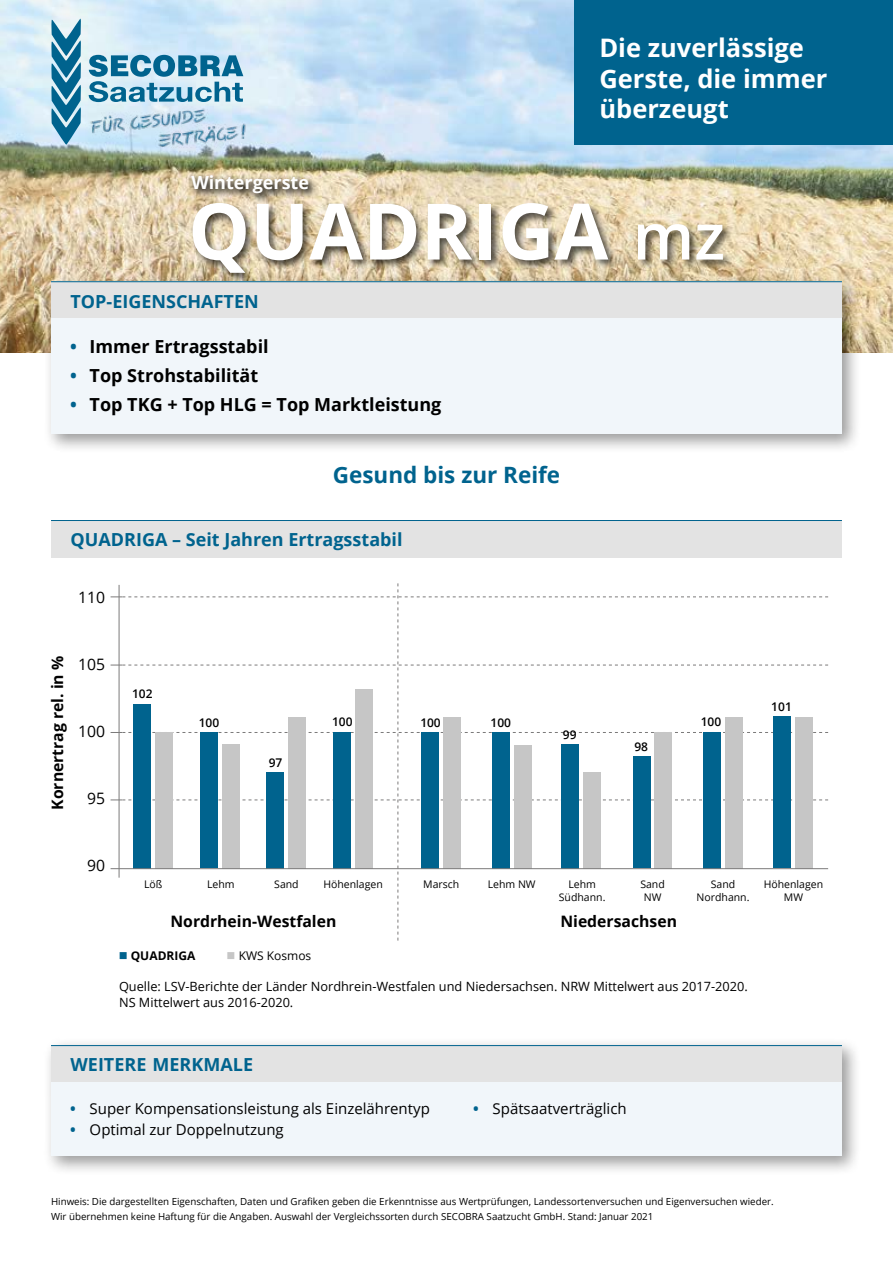
<style>
.page{position:relative;width:893px;height:1263px;background:#fff}
.page>*{position:absolute;margin:0;border:0;box-sizing:border-box;transform-origin:0 0}
.t1{font:700 78px "Open Sans";color:#fff}
.t2{font:700 25.5px/30.6px "Open Sans";color:#fff}
.t3{font:700 22.5px "Open Sans";color:#00638e}
.t4{font:700 18px "Open Sans";color:#000}
.t5{font:700 18px "Open Sans";color:#00638e}
.t6{font:700 18px "Open Sans";color:#fff}
.t7{font:700 15.75px "Open Sans";color:#000}
.t8{font:15.75px "Open Sans";color:#000}
.t9{font:15px "Open Sans";color:#000}
.t10{font:12.75px/16.5px "Open Sans";color:#000}
.t11{font:600 12px "Open Sans";color:#000}
.t12{font:12px "Open Sans";color:#000}
.t13{font:700 12px "Open Sans";color:#000}
.t14{font:10.5px/13.5px "Open Sans";color:#000;text-align:center}
.t15{font:9.75px/15px "Open Sans";color:#000}
.s1{font-weight:600;font-size:64.5px}
.s2{color:#00638e}
.s3{color:#c6c6c6}
.s4{font-weight:700;color:#00638e}
</style>
<div class="page">
<img style="left:0;top:0;width:893px;height:353px">
<div style="left:190px;top:174px;width:544px;height:109px;background:#000;opacity:.65"></div>
<div style="left:187px;top:171px;width:128px;height:30px;background:#000;opacity:.6"></div>
<div style="left:51px;top:521px;width:791px;height:36px;background:#e3e3e3"></div>
<hr style="left:51px;top:520px;width:791px;height:1px;background:#00638e">
<div style="left:42px;top:274px;width:819px;height:180px;background:#000;opacity:.4"></div>
<div style="left:51px;top:282px;width:791px;height:152px;background:#f1f6fa"></div>
<div style="left:51px;top:282px;width:791px;height:36px;background:#e3e3e3"></div>
<hr style="left:51px;top:281px;width:791px;height:1px;background:#00638e">
<div style="left:574px;top:0;width:319px;height:145px;background:#00638e"></div>
<div style="left:42px;top:1037px;width:819px;height:138px;background:#000;opacity:.4"></div>
<div style="left:51px;top:1045px;width:791px;height:111px;background:#f1f6fa"></div>
<div style="left:51px;top:1045px;width:791px;height:36px;background:#e3e3e3"></div>
<hr style="left:51px;top:1045px;width:791px;height:1px;background:#00638e">
<svg style="left:111px;top:583px;width:717px;height:357px"></svg>
<svg style="left:51px;top:18px;width:30px;height:127px;background:#5195b4"></svg>
<svg style="left:89px;top:55px;width:154px;height:47px;background:#74acc5"></svg>
<img style="left:85px;top:104px;width:166px;height:43px">
<hr style="left:111px;top:868px;width:717px;height:1px;background:#7c7b7b">
<h2 class="t2" style="left:599px;top:32px;width:230px">Die zuverlässige<br>Gerste, die immer überzeugt</h2>
<h3 class="t6" style="left:191px;top:170px;width:119px">Wintergerste</h3>
<h1 class="t1" style="left:188px;top:176px;width:538px">QUADRIGA <span class="s1">mz</span></h1>
<h3 class="t5" style="left:71px;top:288px;width:190px">TOP-EIGENSCHAFTEN</h3>
<h3 class="t4" style="left:70px;top:334px;width:200px"><span class="s2">•</span> Immer Ertragsstabil</h3>
<h3 class="t4" style="left:70px;top:363px;width:189px"><span class="s2">•</span> Top Strohstabilität</h3>
<h3 class="t4" style="left:70px;top:392px;width:373px"><span class="s2">•</span> Top TKG + Top HLG = Top Marktleistung</h3>
<h3 class="t3" style="left:333px;top:459px;width:229px">Gesund bis zur Reife</h3>
<h3 class="t5" style="left:71px;top:527px;width:334px">QUADRIGA – Seit Jahren Ertragsstabil</h3>
<h3 class="t8" style="left:78px;top:587px;width:29px">110</h3>
<h3 class="t7" style="left:46px;top:810px;width:155px;rotate:-90deg">Kornertrag rel. in %</h3>
<h3 class="t8" style="left:78px;top:654px;width:29px">105</h3>
<h3 class="t8" style="left:78px;top:720px;width:29px">100</h3>
<h3 class="t8" style="left:87px;top:787px;width:20px">95</h3>
<p class="t11" style="left:132px;top:686px;width:22px">102</p>
<p class="t11" style="left:199px;top:714px;width:22px">100</p>
<p class="t11" style="left:269px;top:754px;width:15px">97</p>
<p class="t11" style="left:332px;top:714px;width:22px">100</p>
<p class="t11" style="left:420px;top:714px;width:22px">100</p>
<p class="t11" style="left:491px;top:714px;width:22px">100</p>
<p class="t11" style="left:563px;top:726px;width:15px">99</p>
<p class="t11" style="left:634px;top:739px;width:15px">98</p>
<p class="t11" style="left:701px;top:714px;width:22px">100</p>
<p class="t11" style="left:771px;top:699px;width:22px">101</p>
<h3 class="t8" style="left:87px;top:854px;width:20px">90</h3>
<p class="t14" style="left:144px;top:877px;width:20px">Löß</p>
<p class="t14" style="left:207px;top:877px;width:29px">Lehm</p>
<p class="t14" style="left:274px;top:877px;width:26px">Sand</p>
<p class="t14" style="left:323px;top:877px;width:61px">Höhenlagen</p>
<p class="t14" style="left:423px;top:877px;width:38px">Marsch</p>
<p class="t14" style="left:488px;top:877px;width:49px">Lehm NW</p>
<p class="t14" style="left:559px;top:877px;width:48px">Lehm<br>Südhann.</p>
<p class="t14" style="left:640px;top:877px;width:26px">Sand<br>NW</p>
<p class="t14" style="left:697px;top:877px;width:54px">Sand<br>Nordhann.</p>
<h3 class="t7" style="left:170px;top:910px;width:167px">Nordrhein-Westfalen</h3>
<h3 class="t7" style="left:560px;top:910px;width:118px">Niedersachsen</h3>
<p class="t13" style="left:119px;top:947px;width:78px"><span class="s2">■</span> QUADRIGA</p>
<p class="t12" style="left:227px;top:948px;width:86px"><span class="s3">■</span> KWS Kosmos</p>
<h3 class="t10" style="left:119px;top:977px;width:630px">Quelle: LSV-Berichte der Länder Nordhrein-Westfalen und Niedersachsen. NRW Mittelwert aus 2017-2020.<br>NS Mittelwert aus 2016-2020.</h3>
<p class="t14" style="left:764px;top:877px;width:61px">Höhenlagen<br>MW</p>
<h3 class="t5" style="left:71px;top:1052px;width:184px">WEITERE MERKMALE</h3>
<h3 class="t9" style="left:70px;top:1098px;width:361px"><span class="s4">•</span> Super Kompensationsleistung als Einzelährentyp</h3>
<h3 class="t9" style="left:70px;top:1120px;width:215px"><span class="s4">•</span> Optimal zur Doppelnutzung</h3>
<h3 class="t9" style="left:473px;top:1098px;width:155px"><span class="s4">•</span> Spätsaatverträglich</h3>
<p class="t15" style="left:51px;top:1193px;width:724px">Hinweis: Die dargestellten Eigenschaften, Daten und Grafiken geben die Erkenntnisse aus Wertprüfungen, Landessortenversuchen und Eigenversuchen wieder.<br>Wir übernehmen keine Haftung für die Angaben. Auswahl der Vergleichssorten durch SECOBRA Saatzucht GmbH. Stand: Januar 2021</p>
</div>
